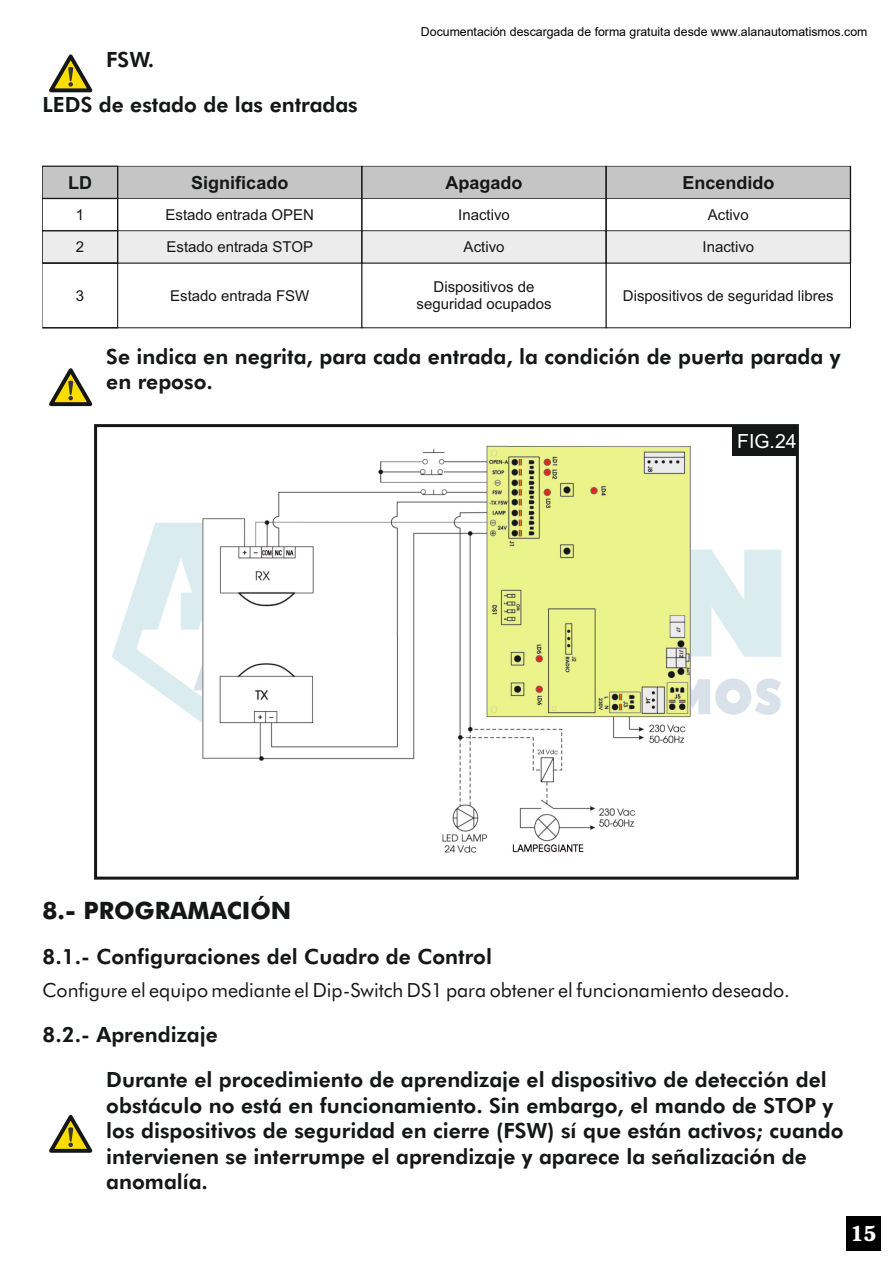
<style>
.page{position:relative;width:893px;height:1263px;background:#fff}
.page>*{position:absolute;margin:0;border:0;box-sizing:border-box;transform-origin:0 0}
.t1{font:700 24px "Futura BT";color:#151616}
.t2{font:800 21px/25.5px "Futura BT";color:#151616}
.t3{font:600 21px "Souvenir IT Cby BT";color:#fff}
.t4{font:19.5px "Futura BT";color:#151616}
.t5{font:19.5px "Arial";color:#fff}
.t6{font:700 18px "Arial";color:#151616}
.t7{font:15px/16.8px "Arial";color:#151616;text-align:center}
.t8{font:12.3px "Arial";color:#000}
</style>
<div class="page">
<svg style="left:112px;top:523px;width:90px;height:200px"></svg>
<svg style="left:690px;top:550px;width:91px;height:107px"></svg>
<svg style="left:690px;top:678px;width:91px;height:37px"></svg>
<div style="left:846px;top:1216px;width:34px;height:34px;background:#000"></div>
<svg style="left:49px;top:54px;width:44px;height:39px"></svg>
<svg style="left:49px;top:1115px;width:44px;height:38px"></svg>
<div style="left:42px;top:166px;width:76px;height:33px;background:#c5c5c5;border:1px solid #151616"></div>
<div style="left:118px;top:166px;width:244px;height:33px;background:#c5c5c5"></div>
<div style="left:362px;top:166px;width:244px;height:33px;background:#c5c5c5"></div>
<div style="left:606px;top:166px;width:245px;height:33px;background:#c5c5c5"></div>
<div style="left:42px;top:198px;width:76px;height:33px;background:#fff;border:1px solid #151616"></div>
<div style="left:118px;top:198px;width:244px;height:33px;background:#fff;border:1px solid #151616"></div>
<div style="left:362px;top:198px;width:244px;height:33px;background:#fff;border:1px solid #151616"></div>
<div style="left:606px;top:198px;width:245px;height:33px;background:#fff;border:1px solid #151616"></div>
<div style="left:42px;top:231px;width:76px;height:32px;background:#ececec;border:1px solid #151616"></div>
<div style="left:42px;top:263px;width:76px;height:65px;background:#fff;border:1px solid #151616"></div>
<div style="left:118px;top:231px;width:244px;height:32px;background:#ececec"></div>
<div style="left:117px;top:263px;width:245px;height:65px;background:#fff"></div>
<div style="left:362px;top:231px;width:244px;height:32px;background:#ececec"></div>
<div style="left:606px;top:231px;width:245px;height:32px;background:#ececec"></div>
<div style="left:94px;top:424px;width:705px;height:456px;border:3px solid #151616"></div>
<div style="left:732px;top:426px;width:65px;height:30px;background:#151616"></div>
<img style="left:202px;top:445px;width:488px;height:408px">
<svg style="left:49px;top:368px;width:44px;height:39px"></svg>
<p class="t2" style="left:43px;top:39px;width:317px;line-height:45px;text-indent:64px">FSW.<br>LEDS de estado de las entradas</p>
<p class="t8" style="left:421px;top:24px;width:448px">Documentación descargada de forma gratuita desde www.alanautomatismos.com</p>
<p class="t6" style="left:68px;top:176px;width:25px">LD</p>
<p class="t6" style="left:191px;top:176px;width:99px">Significado</p>
<p class="t6" style="left:446px;top:176px;width:79px">Apagado</p>
<p class="t6" style="left:682px;top:176px;width:94px">Encendido</p>
<p class="t7" style="left:76px;top:208px;width:10px">1</p>
<p class="t7" style="left:166px;top:208px;width:150px">Estado entrada OPEN</p>
<p class="t7" style="left:458px;top:208px;width:53px">Inactivo</p>
<p class="t7" style="left:708px;top:208px;width:42px">Activo</p>
<p class="t7" style="left:76px;top:240px;width:10px">2</p>
<p class="t7" style="left:76px;top:288px;width:10px">3</p>
<p class="t7" style="left:167px;top:240px;width:148px">Estado entrada STOP</p>
<p class="t7" style="left:170px;top:288px;width:141px">Estado entrada FSW</p>
<p class="t7" style="left:464px;top:240px;width:42px">Activo</p>
<p class="t7" style="left:417px;top:280px;width:137px">Dispositivos de seguridad ocupados</p>
<p class="t7" style="left:702px;top:240px;width:53px">Inactivo</p>
<p class="t7" style="left:623px;top:288px;width:212px">Dispositivos de seguridad libres</p>
<p class="t2" style="left:106px;top:346px;width:736px">Se indica en negrita, para cada entrada, la condición de puerta parada y en reposo.</p>
<p class="t5" style="left:737px;top:434px;width:61px">FIG.24</p>
<p class="t1" style="left:43px;top:901px;width:250px">8.- PROGRAMACIÓN</p>
<p class="t2" style="left:43px;top:946px;width:451px">8.1.- Configuraciones del Cuadro de Control</p>
<p class="t4" style="left:43px;top:982px;width:749px">Configure el equipo mediante el Dip-Switch DS1 para obtener el funcionamiento deseado.</p>
<p class="t2" style="left:106px;top:1014px;width:722px;line-height:45px;text-indent:-64px">8.2.- Aprendizaje<br>Durante el procedimiento de aprendizaje el dispositivo de detección del</p>
<p class="t2" style="left:106px;top:1095px;width:739px">obstáculo no está en funcionamiento. Sin embargo, el mando de STOP y los dispositivos de seguridad en cierre (FSW) sí que están activos; cuando intervienen se interrumpe el aprendizaje y aparece la señalización de anomalía.</p>
<p class="t3" style="left:850px;top:1225px;width:28px">15</p>
</div>
